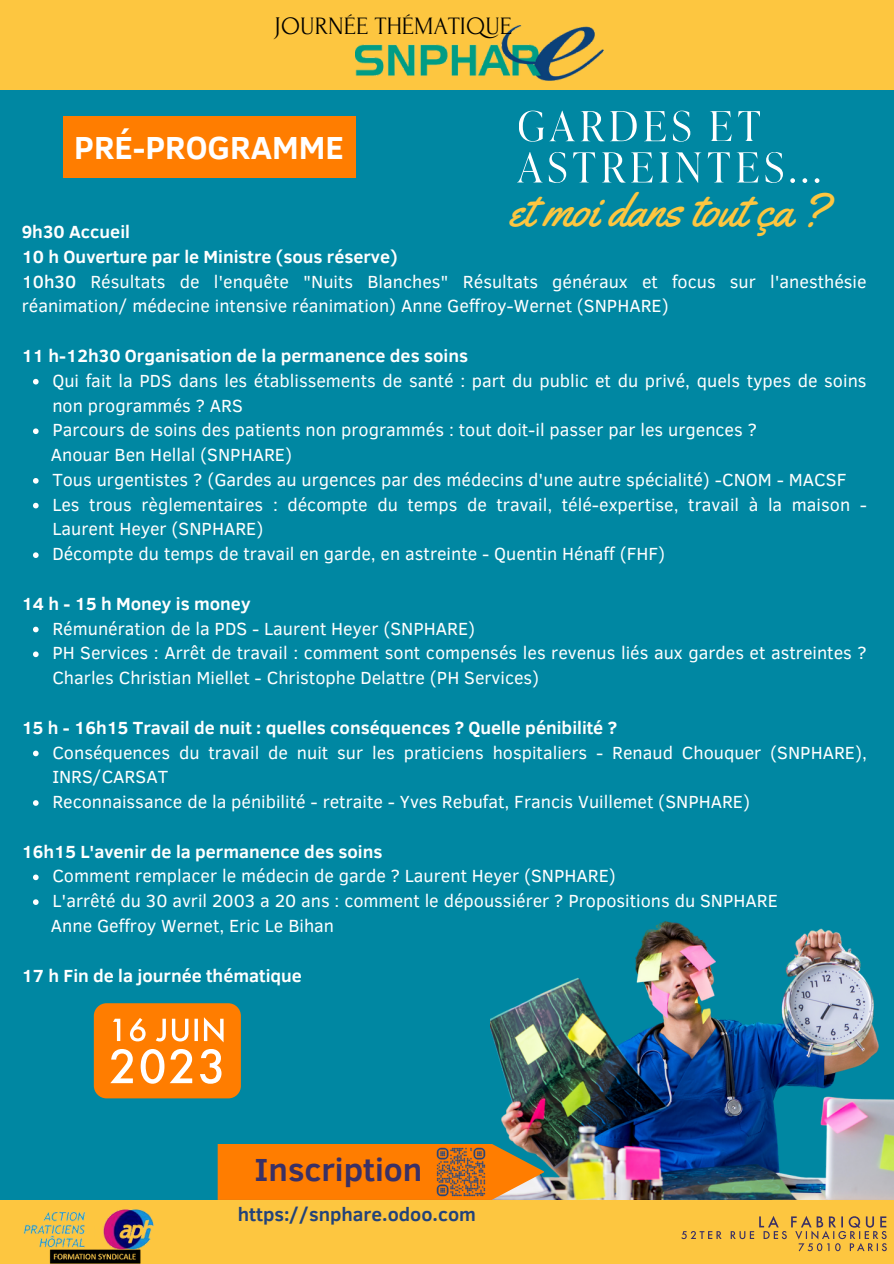
<style>
.page{position:relative;width:894px;height:1264px;background:#fff}
.page>*{position:absolute;margin:0;border:0;box-sizing:border-box;transform-origin:0 0}
.t1{font:46.65px "Yellowtail";color:#fdc640}
.t2{font:700 32.85px "Clear Sans";color:#3a3065}
.t3{font:700 32.7px "Clear Sans";color:#fff}
.t4{font:25.05px "Forum";color:#000}
.t5{font:700 19.2px "Clear Sans";color:#22427a}
.t6{font:18px/24.8px "Clear Sans";color:#fff}
.t7{font:700 18px "Clear Sans";color:#fff}
.s1{font-weight:700}
.s2{font-weight:500}
</style>
<div class="page">
<div style="left:0;top:0;width:893px;height:1263px;background:#0087a2"></div>
<img style="left:490px;top:921px;width:403px;height:278px">
<div style="left:94px;top:1003px;width:147px;height:95px;background:#ff7d00;border-radius:13px"></div>
<svg style="left:113px;top:1018px;width:32px;height:23px"></svg>
<svg style="left:156px;top:1017px;width:67px;height:25px"></svg>
<svg style="left:110px;top:1049px;width:111px;height:34px"></svg>
<div style="left:0;top:1199px;width:893px;height:64px;background:#fdc640"></div>
<svg style="left:681px;top:1231px;width:40px;height:8px"></svg>
<svg style="left:730px;top:1216px;width:156px;height:35px"></svg>
<svg style="left:519px;top:111px;width:171px;height:31px"></svg>
<svg style="left:517px;top:152px;width:302px;height:31px"></svg>
<svg style="left:710px;top:111px;width:49px;height:30px"></svg>
<svg style="left:217px;top:1143px;width:327px;height:56px;background:#ed8013"></svg>
<img style="left:437px;top:1147px;width:48px;height:49px">
<img style="left:23px;top:1209px;width:131px;height:54px">
<div style="left:0;top:0;width:893px;height:89px;background:#fdc640"></div>
<img style="left:355px;top:26px;width:248px;height:54px">
<svg style="left:33px;top:379px;width:6px;height:5px"></svg>
<svg style="left:33px;top:428px;width:6px;height:6px"></svg>
<svg style="left:33px;top:478px;width:6px;height:5px"></svg>
<svg style="left:33px;top:503px;width:6px;height:5px"></svg>
<svg style="left:33px;top:552px;width:6px;height:6px"></svg>
<svg style="left:33px;top:626px;width:6px;height:6px"></svg>
<svg style="left:33px;top:651px;width:6px;height:6px"></svg>
<svg style="left:33px;top:750px;width:6px;height:6px"></svg>
<svg style="left:33px;top:800px;width:6px;height:5px"></svg>
<svg style="left:33px;top:874px;width:6px;height:6px"></svg>
<svg style="left:33px;top:899px;width:6px;height:6px"></svg>
<div style="left:63px;top:116px;width:292px;height:62px;background:#ff7d00"></div>
<h3 class="t4" style="left:274px;top:13px;width:239px">JOURNÉE THÉMATIQUE</h3>
<h3 class="t3" style="left:74px;top:124px;width:271px">PRÉ-PROGRAMME</h3>
<h1 class="t1" style="left:509px;top:181px;width:320px">et moi dans tout ça ?</h1>
<p class="t6" style="left:22px;top:218px;width:846px"><span class="s1">9h30 Accueil<br>10 h Ouverture par le Ministre (sous réserve)<br></span><span class="s2">10h30</span> Résultats de l'enquête "Nuits Blanches" Résultats généraux et focus sur l'anesthésie réanimation/ médecine intensive réanimation) Anne Geffroy-Wernet (SNPHARE)</p>
<p class="t7" style="left:22px;top:342px;width:447px">11 h-12h30 Organisation de la permanence des soins</p>
<p class="t6" style="left:52px;top:367px;width:815px">Qui fait la PDS dans les établissements de santé : part du public et du privé, quels types de soins non programmés ? ARS<br>Parcours de soins des patients non programmés : tout doit-il passer par les urgences ?</p>
<p class="t6" style="left:52px;top:466px;width:816px">Tous urgentistes ? (Gardes au urgences par des médecins d'une autre spécialité) -CNOM - MACSF Les trous règlementaires : décompte du temps de travail, télé-expertise, travail à la maison - Laurent Heyer (SNPHARE)<br>Décompte du temps de travail en garde, en astreinte - Quentin Hénaff (FHF)</p>
<p class="t6" style="left:51px;top:441px;width:242px">Anouar Ben Hellal (SNPHARE)</p>
<p class="t7" style="left:22px;top:590px;width:230px">14 h - 15 h Money is money</p>
<p class="t6" style="left:52px;top:615px;width:815px">Rémunération de la PDS - Laurent Heyer (SNPHARE)<br>PH Services : Arrêt de travail : comment sont compensés les revenus liés aux gardes et astreintes ?<br>Charles Christian Miellet - Christophe Delattre (PH Services)</p>
<p class="t7" style="left:22px;top:714px;width:596px">15 h - 16h15 Travail de nuit : quelles conséquences ? Quelle pénibilité ?</p>
<p class="t6" style="left:52px;top:739px;width:815px">Conséquences du travail de nuit sur les praticiens hospitaliers - Renaud Chouquer (SNPHARE),<br>INRS/CARSAT<br>Reconnaissance de la pénibilité - retraite - Yves Rebufat, Francis Vuillemet (SNPHARE)</p>
<p class="t7" style="left:22px;top:838px;width:362px">16h15 L'avenir de la permanence des soins</p>
<p class="t6" style="left:52px;top:862px;width:726px">Comment remplacer le médecin de garde ? Laurent Heyer (SNPHARE)<br>L'arrêté du 30 avril 2003 a 20 ans : comment le dépoussiérer ? Propositions du SNPHARE</p>
<p class="t6" style="left:51px;top:912px;width:285px">Anne Geffroy Wernet, Eric Le Bihan</p>
<p class="t7" style="left:22px;top:962px;width:282px">17 h Fin de la journée thématique</p>
<h2 class="t2" style="left:254px;top:1145px;width:169px">Inscription</h2>
<p class="t5" style="left:238px;top:1200px;width:239px">https://snphare.odoo.com</p>
</div>
